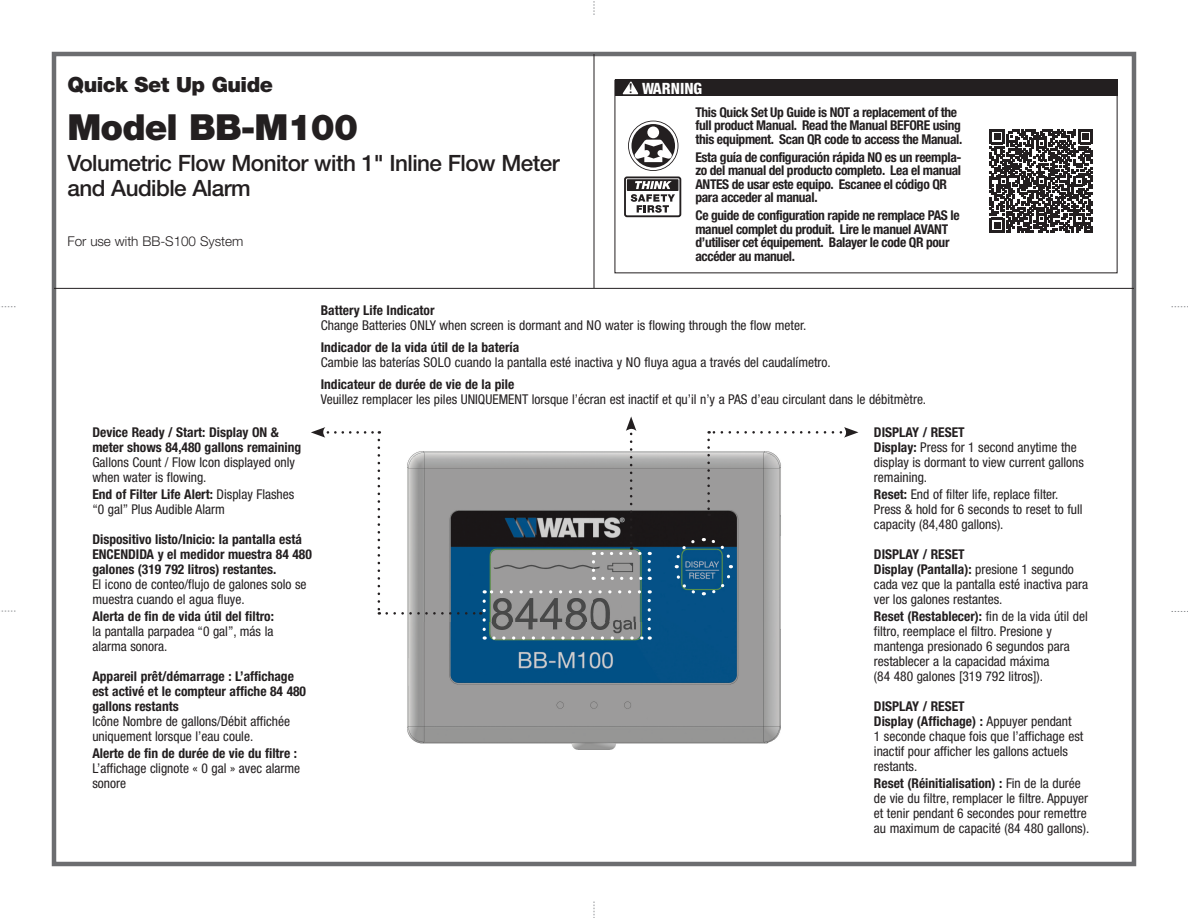
<style>
.page{position:relative;width:1188px;height:918px;background:#fff}
.page>*{position:absolute;margin:0;border:0;box-sizing:border-box;transform-origin:0 0}
.t1{font:900 36px "Helvetica Neue LT Std";letter-spacing:-.025em;color:#231f20}
.t2{font:500 22.5px/25.5px "Helvetica Neue LT Std";letter-spacing:-.025em;color:#231f20}
.t3{font:900 21px "Helvetica Neue LT Std";letter-spacing:-.025em;color:#231f20}
.t4{font:800 condensed 15.6px "Helvetica Neue LT Std";color:#fff}
.t5{font:condensed 13.5px/15px "Helvetica Neue LT Std";color:#231f20}
.t6{font:700 condensed 13.5px/13.5px "Helvetica Neue LT Std";letter-spacing:-.025em;color:#231f20}
.t7{font:700 condensed 13.5px/15px "Helvetica Neue LT Std";color:#231f20}
.t8{font:300 13.5px "Helvetica Neue LT Std";letter-spacing:-.005em;color:#231f20}
.s1{font-family:"Minion Pro Semibold Subh";font-weight:400;font-stretch:normal;font-size:14.55px;color:#231f20}
.s2{font-weight:700}
</style>
<div class="page">
<div style="left:52px;top:52px;width:1084px;height:814px;border:4px solid #6c6d70"></div>
<img style="left:407px;top:451px;width:374px;height:299px">
<svg style="left:673px;top:536px;width:61px;height:61px;background:#1d5477"></svg>
<svg style="left:592px;top:562px;width:3px;height:18px"></svg>
<svg style="left:603px;top:577px;width:47px;height:3px"></svg>
<svg style="left:648px;top:552px;width:3px;height:18px"></svg>
<svg style="left:494px;top:636px;width:156px;height:4px"></svg>
<svg style="left:648px;top:590px;width:3px;height:39px"></svg>
<svg style="left:484px;top:590px;width:156px;height:4px"></svg>
<svg style="left:707px;top:427px;width:151px;height:89px"></svg>
<svg style="left:387px;top:601px;width:99px;height:39px"></svg>
<svg style="left:311px;top:427px;width:69px;height:188px"></svg>
<svg style="left:593px;top:416px;width:47px;height:139px"></svg>
<hr style="left:594px;top:54px;width:1px;height:234px;background:#231f20">
<hr style="left:54px;top:288px;width:1080px;height:1px;background:#231f20">
<div style="left:615px;top:80px;width:503px;height:16px;background:#231f20"></div>
<svg style="left:622px;top:82px;width:16px;height:12px"></svg>
<div style="left:624px;top:176px;width:57px;height:41px;border:2px solid #231f20;border-radius:2px"></div>
<div style="left:628px;top:180px;width:50px;height:10px;background:#231f20"></div>
<div style="left:627px;top:179px;width:51px;height:12px;border:1px solid #231f20"></div>
<svg style="left:631px;top:181px;width:44px;height:32px"></svg>
<svg style="left:628px;top:121px;width:50px;height:50px"></svg>
<div style="left:629px;top:121px;width:49px;height:49px;border:3px solid #fff;border-radius:50%"></div>
<div style="left:647px;top:127px;width:12px;height:11px;background:#fff;border-radius:50%"></div>
<svg style="left:634px;top:140px;width:39px;height:22px"></svg>
<div style="left:615px;top:80px;width:503px;height:193px;border:1px solid #231f20"></div>
<svg style="left:990px;top:129px;width:103px;height:104px"></svg>
<svg style="left:1px;top:306px;width:14px;height:1px"></svg>
<svg style="left:1172px;top:306px;width:16px;height:1px"></svg>
<svg style="left:594px;top:902px;width:1px;height:16px"></svg>
<svg style="left:1172px;top:611px;width:16px;height:1px"></svg>
<h3 class="t3" style="left:68px;top:72px;width:207px">Quick Set Up Guide</h3>
<h1 class="t1" style="left:68px;top:105px;width:292px">Model BB-M100</h1>
<h2 class="t2" style="left:68px;top:150px;width:494px">Volumetric Flow Monitor with 1" Inline Flow Meter and Audible Alarm</h2>
<p class="t8" style="left:68px;top:233px;width:177px">For use with BB-S100 System</p>
<p class="t4" style="left:629px;top:78px;width:75px"><span class="s1">!</span> WARNING</p>
<p class="t6" style="left:695px;top:105px;width:268px">This Quick Set Up Guide is NOT a replacement of the full product Manual. Read the Manual BEFORE using this equipment. Scan QR code to access the Manual.</p>
<p class="t6" style="left:695px;top:150px;width:268px">Esta guía de configuración rápida NO es un reempla&shy;zo del manual del producto completo. Lea el manual ANTES de usar este equipo. Escanee el código QR para acceder al manual.</p>
<p class="t6" style="left:695px;top:208px;width:266px">Ce guide de configuration rapide ne remplace PAS le manuel complet du produit. Lire le manuel AVANT d’utiliser cet équipement. Balayer le code QR pour accéder au manuel.</p>
<p class="t7" style="left:92px;top:424px;width:210px">Device Ready / Start: Display ON &amp; meter shows 84,480 gallons remaining</p>
<p class="t5" style="left:92px;top:454px;width:204px">Gallons Count / Flow Icon displayed only when water is flowing.</p>
<p class="t5" style="left:92px;top:487px;width:204px"><span class="s2">End of Filter Life Alert:</span> Display Flashes “0 gal” Plus Audible Alarm</p>
<p class="t7" style="left:92px;top:531px;width:221px">Dispositivo listo/Inicio: la pantalla está<br>ENCENDIDA y el medidor muestra 84 480 galones (319 792 litros) restantes.</p>
<p class="t5" style="left:92px;top:577px;width:216px">El icono de conteo/flujo de galones solo se muestra cuando el agua fluye.</p>
<p class="t7" style="left:92px;top:609px;width:183px">Alerta de fin de vida útil del filtro:</p>
<p class="t5" style="left:92px;top:624px;width:183px">la pantalla parpadea “0 gal”, más la alarma sonora.</p>
<p class="t7" style="left:92px;top:669px;width:215px">Appareil prêt/démarrage : L’affichage est activé et le compteur affiche 84 480 gallons restants</p>
<p class="t5" style="left:92px;top:714px;width:199px">Icône Nombre de gallons/Débit affichée uniquement lorsque l’eau coule.</p>
<p class="t7" style="left:92px;top:746px;width:206px">Alerte de fin de durée de vie du filtre :</p>
<p class="t5" style="left:92px;top:761px;width:209px">L’affichage clignote « 0 gal » avec alarme sonore</p>
<p class="t7" style="left:321px;top:303px;width:115px">Battery Life Indicator</p>
<p class="t5" style="left:321px;top:318px;width:487px">Change Batteries ONLY when screen is dormant and NO water is flowing through the flow meter.</p>
<p class="t7" style="left:321px;top:339px;width:200px">Indicador de la vida útil de la batería</p>
<p class="t5" style="left:321px;top:354px;width:512px">Cambie las baterías SOLO cuando la pantalla esté inactiva y NO fluya agua a través del caudalímetro.</p>
<p class="t7" style="left:321px;top:376px;width:195px">Indicateur de durée de vie de la pile</p>
<p class="t5" style="left:321px;top:391px;width:607px">Veuillez remplacer les piles UNIQUEMENT lorsque l’écran est inactif et qu’il n’y a PAS d’eau circulant dans le débitmètre.</p>
<p class="t5" style="left:874px;top:424px;width:212px"><span class="s2">DISPLAY / RESET<br>Display:</span> Press for 1 second anytime the display is dormant to view current gallons remaining.</p>
<p class="t5" style="left:874px;top:487px;width:210px"><span class="s2">Reset:</span> End of filter life, replace filter.<br>Press &amp; hold for 6 seconds to reset to full capacity (84,480 gallons).</p>
<p class="t5" style="left:874px;top:547px;width:216px"><span class="s2">DISPLAY / RESET<br>Display (Pantalla):</span> presione 1 segundo cada vez que la pantalla esté inactiva para ver los galones restantes.</p>
<p class="t5" style="left:874px;top:609px;width:215px"><span class="s2">Reset (Restablecer):</span> fin de la vida útil del filtro, reemplace el filtro. Presione y mantenga presionado 6 segundos para restablecer a la capacidad máxima<br>(84 480 galones [319 792 litros]).</p>
<p class="t5" style="left:874px;top:699px;width:211px"><span class="s2">DISPLAY / RESET<br>Display (Affichage) :</span> Appuyer pendant<br>1 seconde chaque fois que l’affichage est inactif pour afficher les gallons actuels restants.</p>
<p class="t5" style="left:874px;top:776px;width:217px"><span class="s2">Reset (Réinitialisation) :</span> Fin de la durée de vie du filtre, remplacer le filtre. Appuyer et tenir pendant 6 secondes pour remettre au maximum de capacité (84 480 gallons).</p>
</div>
